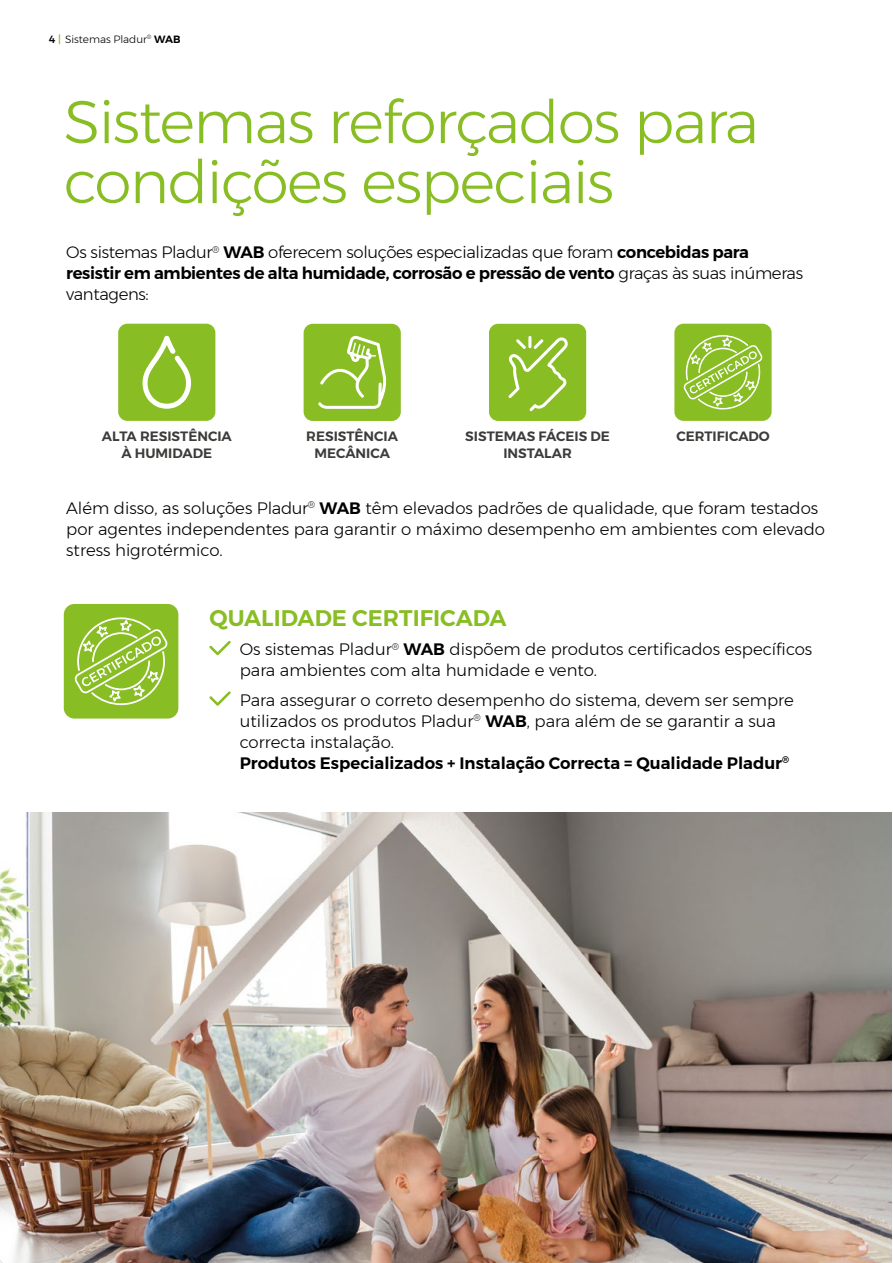
<style>
.page{position:relative;width:893px;height:1263px;background:#fff}
.page>*{position:absolute;margin:0;border:0;box-sizing:border-box;transform-origin:0 0}
.t1{font:300 60px/60px "Montserrat";letter-spacing:-.025em;color:#89bd24}
.t2{font:600 22.5px "Montserrat";color:#89bd24}
.t3{font:300 16.5px/21px "Montserrat";color:#000}
.t4{font:300 16.5px/21px "Montserrat";letter-spacing:-.02em;color:#000}
.t5{font:600 13.5px/16.5px "Montserrat";color:#3c3c3b;text-align:center}
.t6{font:300 10.5px "Montserrat";color:#000}
.s1{font-weight:500}
.s2{font-weight:500;color:#89bd24}
.s3{font-weight:600}
</style>
<div class="page">
<div style="left:674px;top:324px;width:98px;height:97px;background:#89bd24;border-radius:9px"></div>
<svg style="left:683px;top:335px;width:80px;height:74px"></svg>
<div style="left:118px;top:324px;width:97px;height:97px;background:#89bd24;border-radius:9px"></div>
<svg style="left:142px;top:335px;width:50px;height:74px"></svg>
<div style="left:304px;top:324px;width:97px;height:97px;background:#89bd24;border-radius:9px"></div>
<svg style="left:318px;top:336px;width:68px;height:73px"></svg>
<div style="left:489px;top:324px;width:97px;height:97px;background:#89bd24;border-radius:9px"></div>
<svg style="left:508px;top:336px;width:60px;height:75px"></svg>
<img style="left:0;top:813px;width:892px;height:450px">
<svg style="left:209px;top:641px;width:22px;height:14px"></svg>
<svg style="left:209px;top:691px;width:22px;height:15px"></svg>
<div style="left:64px;top:604px;width:114px;height:114px;background:#89bd24;border-radius:11px"></div>
<svg style="left:74px;top:617px;width:94px;height:88px"></svg>
<p class="t6" style="left:49px;top:31px;width:133px"><span class="s1">4</span> <span class="s2">|</span> Sistemas Pladur<sup>®</sup> <span class="s3">WAB</span></p>
<h1 class="t1" style="left:64px;top:91px;width:697px">Sistemas reforçados para condições especiais</h1>
<p class="t4" style="left:66px;top:242px;width:738px">Os sistemas Pladur<sup>®</sup> <span class="s3">WAB</span> oferecem soluções especializadas que foram <span class="s3">concebidas para resistir em ambientes de alta humidade, corrosão e pressão de vento</span> graças às suas inúmeras vantagens:</p>
<p class="t5" style="left:102px;top:428px;width:132px">ALTA RESISTÊNCIA<br>À HUMIDADE</p>
<p class="t5" style="left:306px;top:428px;width:93px">RESISTÊNCIA<br>MECÂNICA</p>
<p class="t5" style="left:465px;top:428px;width:146px">SISTEMAS FÁCEIS DE<br>INSTALAR</p>
<p class="t5" style="left:676px;top:428px;width:95px">CERTIFICADO</p>
<p class="t3" style="left:66px;top:497px;width:760px">Além disso, as soluções Pladur<sup>®</sup> <span class="s3">WAB</span> têm elevados padrões de qualidade, que foram testados por agentes independentes para garantir o máximo desempenho em ambientes com elevado stress higrotérmico.</p>
<h2 class="t2" style="left:209px;top:600px;width:299px">QUALIDADE CERTIFICADA</h2>
<p class="t3" style="left:240px;top:639px;width:574px">Os sistemas Pladur<sup>®</sup> <span class="s3">WAB</span> dispõem de produtos certificados específicos para ambientes com alta humidade e vento.</p>
<p class="t3" style="left:240px;top:689px;width:556px">Para assegurar o correto desempenho do sistema, devem ser sempre utilizados os produtos Pladur<sup>®</sup> <span class="s3">WAB</span>, para além de se garantir a sua correcta instalação.<br><span class="s3">Produtos Especializados + Instalação Correcta = Qualidade Pladur</span><sup>®</sup></p>
</div>
